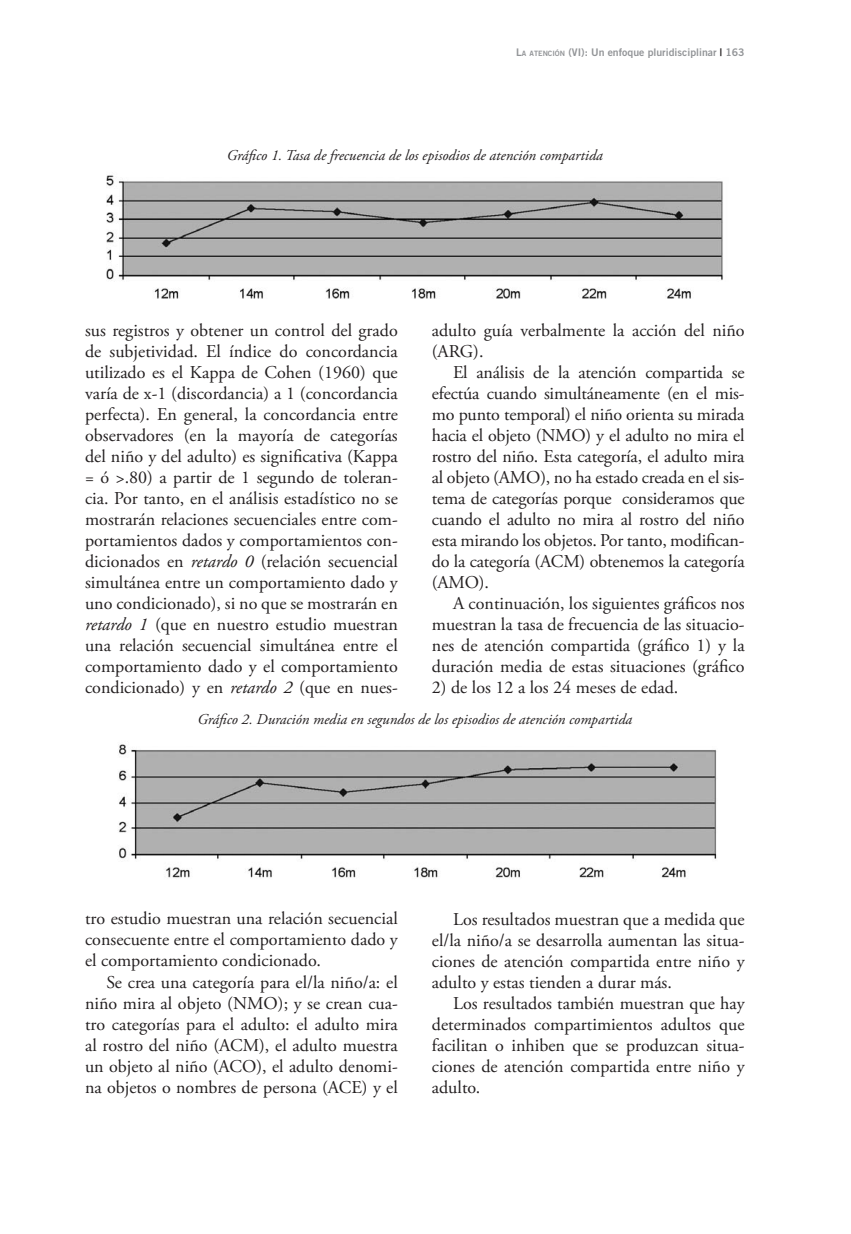
<style>
.page{position:relative;width:851px;height:1234px;background:#fff}
.page>*{position:absolute;margin:0;border:0;box-sizing:border-box;transform-origin:0 0}
.t1{font:18px/21px "Adobe Garamond Pro";color:#231f20;text-align:justify}
.t2{font:italic 15px "Adobe Garamond Pro";color:#231f20}
.t3{font:10.5px "Trade Gothic LT Std Bd 2";color:#939598}
.s1{font-style:inherit}
.s2{font-size:7.35px}
.s3{color:#231f20}
.s4{font-style:italic}
</style>
<div class="page">
<img style="left:106px;top:175px;width:617px;height:124px">
<img style="left:119px;top:744px;width:598px;height:134px">
<p class="t3" style="left:516px;top:46px;width:230px"><span class="s1">L</span><span class="s2">A ATENCIÓN</span> (VI): Un enfoque pluridisciplinar <span class="s3">|</span> 163</p>
<p class="t2" style="left:227px;top:146px;width:377px">Gráfico 1. Tasa de frecuencia de los episodios de atención compartida</p>
<p class="t1" style="left:85px;top:320px;width:314px">sus registros y obtener un control del grado de subjetividad. El índice do concordancia utilizado es el Kappa de Cohen (1960) que varía de x-1 (discordancia) a 1 (concordancia perfecta). En general, la concordancia entre observadores (en la mayoría de categorías del niño y del adulto) es significativa (Kappa = ó &gt;.80) a partir de 1 segundo de toleran&shy;cia. Por tanto, en el análisis estadístico no se mostrarán relaciones secuenciales entre com&shy;portamientos dados y comportamientos con&shy;dicionados en <span class="s4">retardo 0</span> (relación secuencial simultánea entre un comportamiento dado y uno condicionado), si no que se mostrarán en <span class="s4">retardo 1</span> (que en nuestro estudio muestran una relación secuencial simultánea entre el comportamiento dado y el comportamiento condicionado) y en <span class="s4">retardo 2</span> (que en nues-</p>
<p class="t1" style="left:432px;top:320px;width:314px">adulto guía verbalmente la acción del niño (ARG).</p>
<p class="t1" style="left:432px;top:362px;width:314px;text-indent:21px">El análisis de la atención compartida se efectúa cuando simultáneamente (en el mis&shy;mo punto temporal) el niño orienta su mirada hacia el objeto (NMO) y el adulto no mira el rostro del niño. Esta categoría, el adulto mira al objeto (AMO), no ha estado creada en el sis&shy;tema de categorías porque consideramos que cuando el adulto no mira al rostro del niño esta mirando los objetos. Por tanto, modifican&shy;do la categoría (ACM) obtenemos la categoría (AMO).</p>
<p class="t1" style="left:432px;top:593px;width:314px;text-indent:21px">A continuación, los siguientes gráficos nos muestran la tasa de frecuencia de las situacio&shy;nes de atención compartida (gráfico 1) y la duración media de estas situaciones (gráfico</p>
<p class="t1" style="left:432px;top:677px;width:248px">2) de los 12 a los 24 meses de edad.</p>
<p class="t2" style="left:197px;top:710px;width:436px">Gráfico 2. Duración media en segundos de los episodios de atención compartida</p>
<p class="t1" style="left:85px;top:908px;width:314px">tro estudio muestran una relación secuencial consecuente entre el comportamiento dado y el comportamiento condicionado.</p>
<p class="t1" style="left:85px;top:971px;width:314px;text-indent:21px">Se crea una categoría para el/la niño/a: el niño mira al objeto (NMO); y se crean cua&shy;tro categorías para el adulto: el adulto mira al rostro del niño (ACM), el adulto muestra un objeto al niño (ACO), el adulto denomi&shy;na objetos o nombres de persona (ACE) y el</p>
<p class="t1" style="left:432px;top:908px;width:314px;text-indent:21px">Los resultados muestran que a medida que el/la niño/a se desarrolla aumentan las situa&shy;ciones de atención compartida entre niño y adulto y estas tienden a durar más.</p>
<p class="t1" style="left:432px;top:992px;width:314px;text-indent:21px">Los resultados también muestran que hay determinados compartimientos adultos que facilitan o inhiben que se produzcan situa&shy;ciones de atención compartida entre niño y adulto.</p>
</div>
